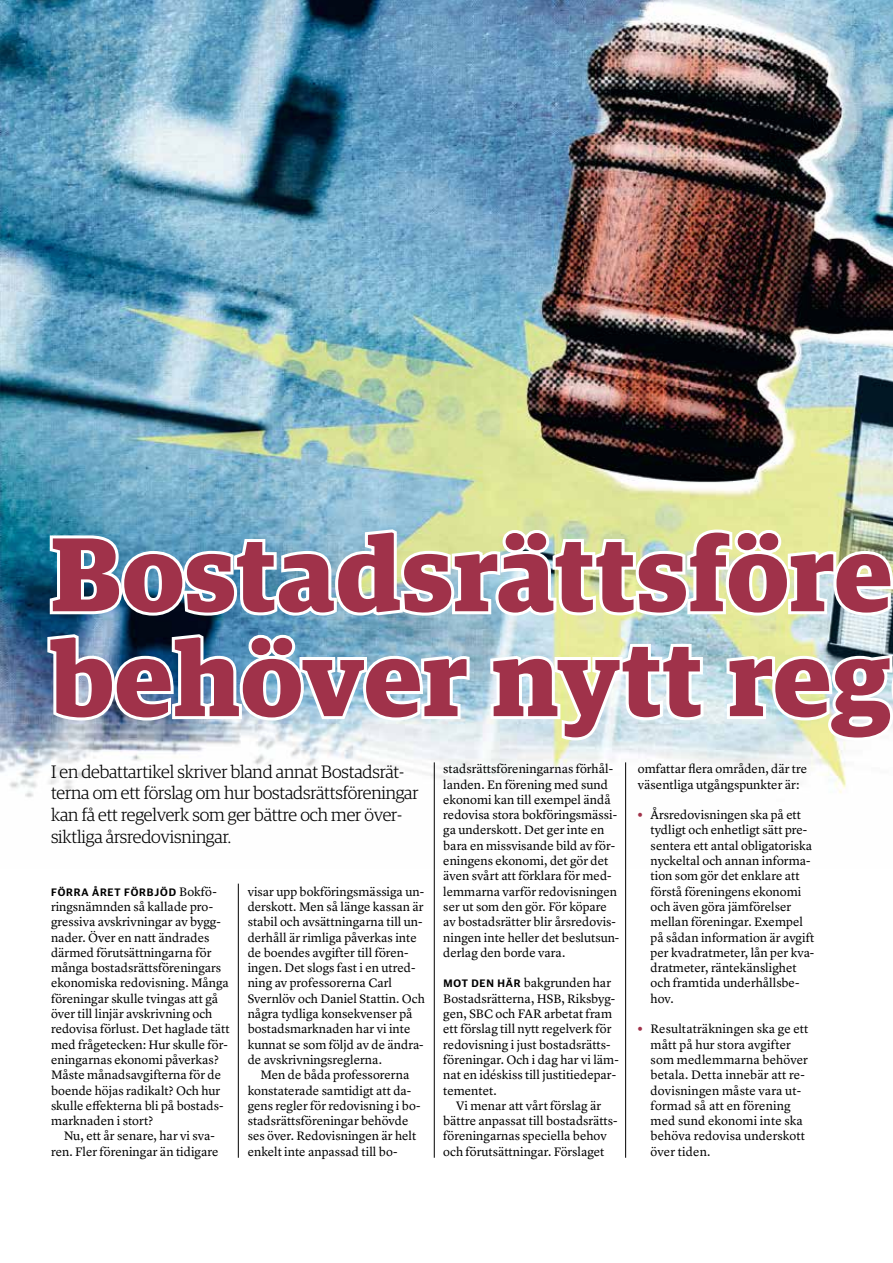
<style>
.page{position:relative;width:893px;height:1263px;background:#fff}
.page>*{position:absolute;margin:0;border:0;box-sizing:border-box;transform-origin:0 0}
.t1{font:700 105px/104.9px "Guardian Egyp";letter-spacing:.005em;color:#a0324a}
.t2{font:300 18px/21.6px "Guardian Egyp";letter-spacing:-.01em;color:#000}
.t3{font:12.75px/15.3px "Lyon Text";color:#000}
.t4{font:600 10.8px "Guardian Sans";letter-spacing:.08em;color:#000}
.s1{font-family:"Lyon Text";font-weight:400;font-size:12.75px}
.s2{font-family:"Guardian Sans";font-weight:600;font-size:10.8px}
.s3{font-family:"Guardian Text Sans";font-weight:900;color:#a0324a}
</style>
<div class="page">
<img style="left:0;top:0;width:893px;height:868px">
<hr style="left:434px;top:762px;width:1px;height:396px;background:#000">
<img style="left:47px;top:526px;width:846px;height:93px">
<img style="left:44px;top:631px;width:429px;height:93px">
<svg style="left:487px;top:641px;width:220px;height:102px"></svg>
<svg style="left:723px;top:651px;width:170px;height:93px"></svg>
<hr style="left:238px;top:884px;width:1px;height:274px;background:#000">
<hr style="left:625px;top:762px;width:1px;height:396px;background:#000">
<h1 class="t1" style="left:51px;top:512px;width:843px">Bostadsrättsföre behöver nytt reg</h1>
<h2 class="t2" style="left:51px;top:760px;width:369px">I en debattartikel skriver bland annat Bostadsrät&shy;terna om ett förslag om hur bostadsrättsföreningar kan få ett regelverk som ger bättre och mer över&shy;siktliga årsredovisningar.</h2>
<p class="t4" style="left:51px;top:884px;width:167px">FÖRRA ÅRET FÖRBJÖD <span class="s1">Bokfö-</span></p>
<p class="t3" style="left:51px;top:898px;width:180px">ringsnämnden så kallade pro&shy;gressiva avskrivningar av bygg&shy;nader. Över en natt ändrades därmed förutsättningarna för många bostadsrättsföreningars ekonomiska redovisning. Många föreningar skulle tvingas att gå över till linjär avskrivning och redovisa förlust. Det haglade tätt med frågetecken: Hur skulle för&shy;eningarnas ekonomi påverkas?<br>Måste månadsavgifterna för de boende höjas radikalt? Och hur skulle effekterna bli på bostads&shy;marknaden i stort?</p>
<p class="t3" style="left:51px;top:1127px;width:169px;text-align:right">Nu, ett år senare, har vi sva&shy;ren. Fler föreningar än tidigare</p>
<p class="t3" style="left:248px;top:883px;width:179px">visar upp bokföringsmässiga un&shy;derskott. Men så länge kassan är stabil och avsättningarna till un&shy;derhåll är rimliga påverkas inte de boendes avgifter till fören&shy;ingen. Det slogs fast i en utred&shy;ning av professorerna Carl<br>Svernlöv och Daniel Stattin. Och några tydliga konsekvenser på bostadsmarknaden har vi inte kunnat se som följd av de ändra&shy;de avskrivningsreglerna.</p>
<p class="t3" style="left:248px;top:1066px;width:174px;text-indent:13px">Men de båda professorerna konstaterade samtidigt att da&shy;gens regler för redovisning i bo&shy;stadsrättsföreningar behövde ses över. Redovisningen är helt enkelt inte anpassad till bo-</p>
<p class="t3" style="left:443px;top:760px;width:178px">stadsrättsföreningarnas förhål&shy;landen. En förening med sund ekonomi kan till exempel ändå redovisa stora bokföringsmässi&shy;ga underskott. Det ger inte en bara en missvisande bild av för&shy;eningens ekonomi, det gör det även svårt att förklara för med&shy;lemmarna varför redovisningen ser ut som den gör. För köpare av bostadsrätter blir årsredovis&shy;ningen inte heller det beslutsun&shy;derlag den borde vara.</p>
<p class="t3" style="left:443px;top:974px;width:177px"><span class="s2">MO T DEN HÄR</span> bakgrunden har<br>Bostadsrätterna, HSB, Riksbyg&shy;gen, SBC och FAR arbetat fram ett förslag till nytt regelverk för redovisning i just bostadsrätts&shy;föreningar. Och i dag har vi läm&shy;nat en idéskiss till justitiedepar&shy;tementet.</p>
<p class="t3" style="left:443px;top:1097px;width:176px;text-indent:13px">Vi menar att vårt förslag är bättre anpassat till bostadsrätts&shy;föreningarnas speciella behov och förutsättningar. Förslaget</p>
<p class="t3" style="left:638px;top:760px;width:171px">omfattar flera områden, där tre väsentliga utgångspunkter är:</p>
<p class="t3" style="left:651px;top:806px;width:165px;text-indent:-13px"><span class="s3">•</span> Årsredovisningen ska på ett tydligt och enhetligt sätt pre&shy;sentera ett antal obligatoriska nyckeltal och annan informa&shy;tion som gör det enklare att förstå föreningens ekonomi och även göra jämförelser mellan föreningar. Exempel på sådan information är avgift per kvadratmeter, lån per kva&shy;dratmeter, räntekänslighet och framtida underhållsbe&shy;hov.</p>
<p class="t3" style="left:651px;top:1020px;width:159px;text-indent:-13px"><span class="s3">•</span> Resultaträkningen ska ge ett mått på hur stora avgifter som medlemmarna behöver betala. Detta innebär att re&shy;dovisningen måste vara ut&shy;formad så att en förening med sund ekonomi inte ska behöva redovisa underskott över tiden.</p>
</div>
